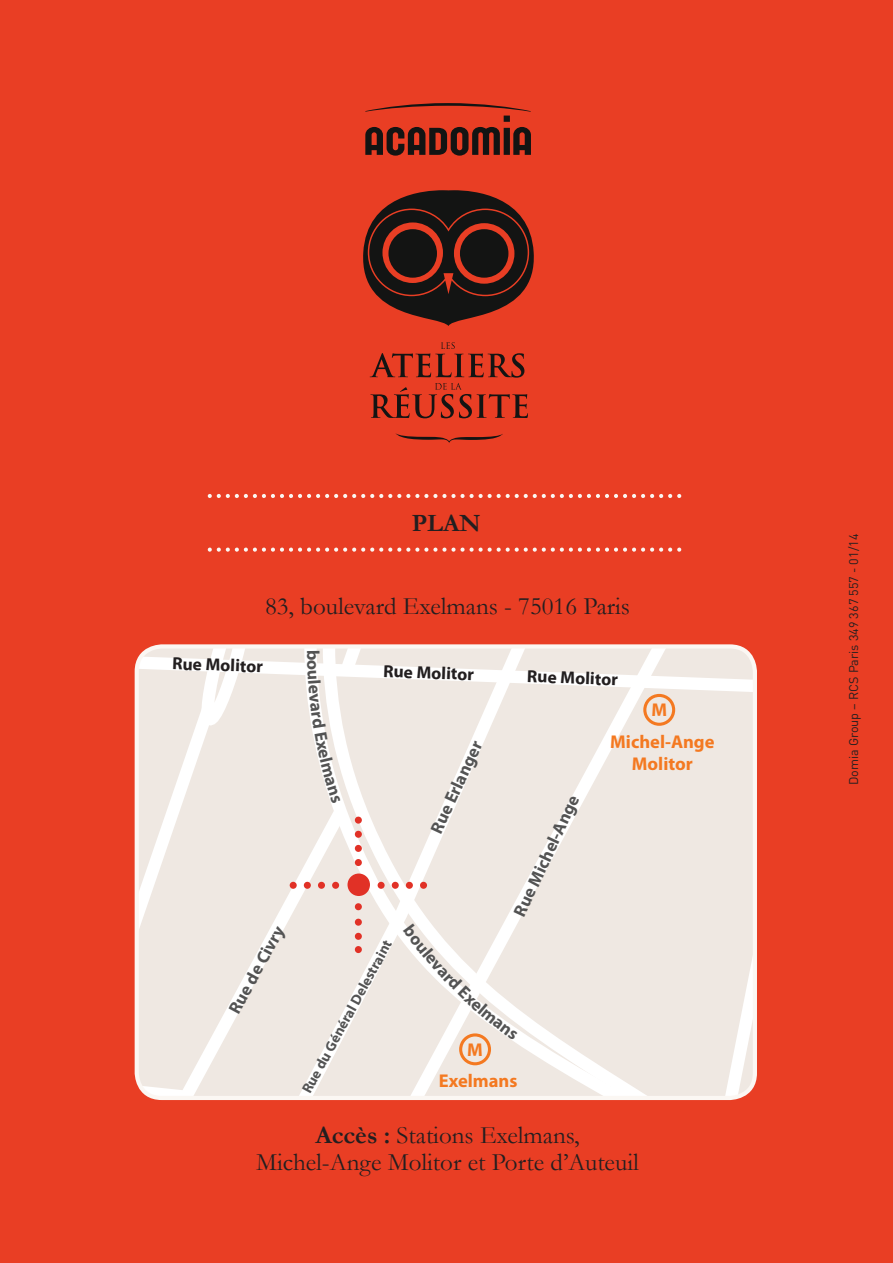
<style>
.page{position:relative;width:893px;height:1263px;background:#e93e24}
.page>*{position:absolute;margin:0;border:0;box-sizing:border-box;transform-origin:0 0}
.t1{font:25.05px "Garamond";color:#231f20}
.t2{font:700 25.05px "Garamond";color:#231f20}
.t3{font:700 18.45px/32px "Myriad Pro";color:#f47921;text-align:center}
.t4{font:700 17.55px "Myriad Pro";color:#535353}
.t5{font:700 17.55px "Myriad Pro";color:#231f20}
.t6{font:700 14.4px "Myriad Pro";color:#535353}
.t7{font:12.6px "DIN";color:#231f20}
.s1{font-weight:700}
</style>
<div class="page">
<svg style="left:219px;top:494px;width:461px;height:4px"></svg>
<svg style="left:219px;top:547px;width:461px;height:5px"></svg>
<svg style="left:363px;top:190px;width:171px;height:136px"></svg>
<svg style="left:370px;top:342px;width:158px;height:76px"></svg>
<svg style="left:395px;top:433px;width:108px;height:10px"></svg>
<svg style="left:365px;top:103px;width:166px;height:53px"></svg>
<svg style="left:137px;top:646px;width:618px;height:452px;background:#f1eae5"></svg>
<p class="t2" style="left:412px;top:509px;width:70px">PLAN</p>
<p class="t1" style="left:265px;top:591px;width:367px">83, boulevard Exelmans - 75016 Paris</p>
<p class="t5" style="left:173px;top:652px;width:92px;rotate:2deg">Rue Molitor</p>
<p class="t4" style="left:223px;top:1006px;width:99px;rotate:-61deg">Rue de Civry</p>
<p class="t5" style="left:384px;top:659px;width:92px;rotate:2deg">Rue Molitor</p>
<p class="t5" style="left:527px;top:665px;width:92px;rotate:2deg">Rue Molitor</p>
<p class="t6" style="left:297px;top:1087px;width:173px;rotate:-61deg">Rue du Général Delestraint</p>
<p class="t4" style="left:425px;top:827px;width:101px;rotate:-65deg">Rue Erlanger</p>
<p class="t4" style="left:508px;top:910px;width:133px;rotate:-65deg">Rue Michel-Ange</p>
<p class="t3" style="left:610px;top:693px;width:106px">M<br>Michel-Ange</p>
<p class="t3" style="left:632px;top:747px;width:63px">Molitor</p>
<p class="t3" style="left:439px;top:1033px;width:80px">M<br>Exelmans</p>
<p class="t1" style="left:315px;top:1120px;width:266px"><span class="s1">Accès :</span> Stations Exelmans,</p>
<p class="t1" style="left:256px;top:1147px;width:384px">Michel-Ange Molitor et Porte d’Auteuil</p>
<p class="t7" style="left:846px;top:785px;width:253px;rotate:-90deg">Domia Group – RCS Paris 349 367 557 - 01/14</p>
</div>
